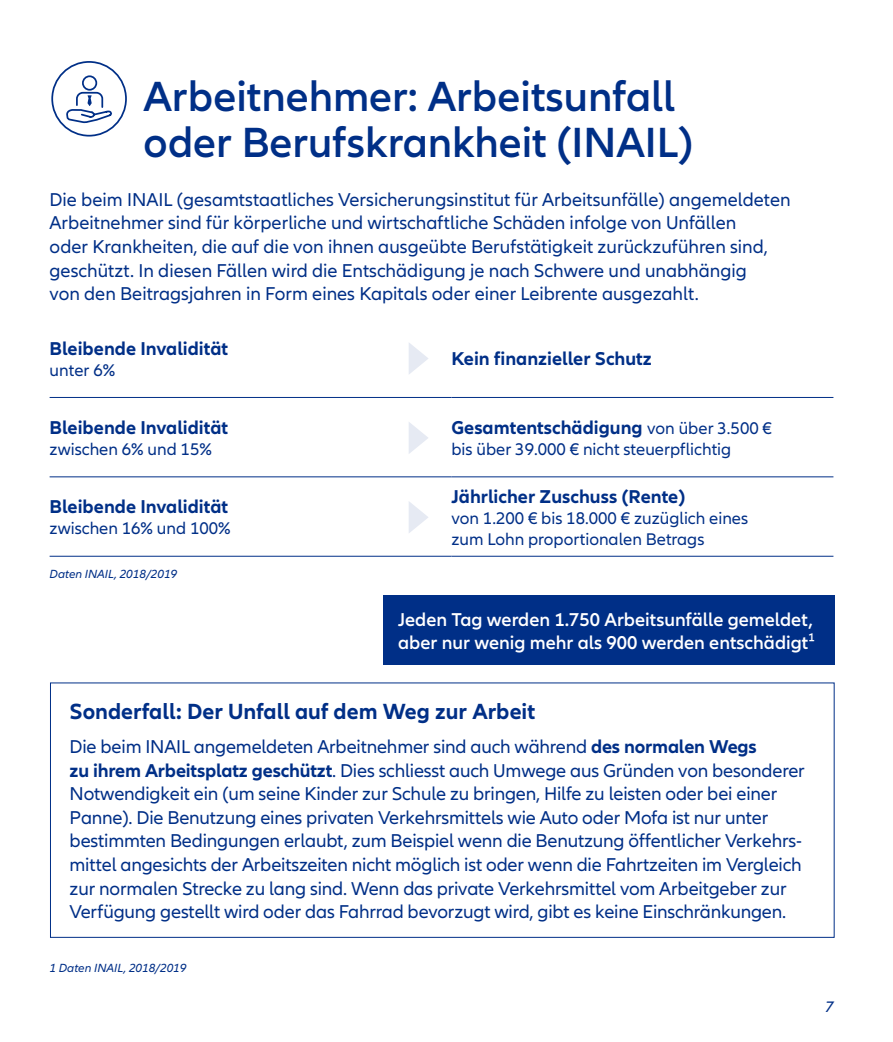
<style>
.page{position:relative;width:893px;height:1042px;background:#fff}
.page>*{position:absolute;margin:0;border:0;box-sizing:border-box;transform-origin:0 0}
.t1{font:600 43.75px/45.5px "Allianz Neo";color:#002f87}
.t2{font:700 22.75px "Allianz Neo";color:#002f87}
.t3{font:19.25px/23.6px "Allianz Neo";letter-spacing:-.01em;color:#002f87}
.t4{font:700 19.25px "Allianz Neo";color:#002f87}
.t5{font:600 19.25px/23.6px "Allianz Neo";color:#fff}
.t6{font:17.5px/21px "Allianz Neo";color:#002f87}
.t7{font:italic 15.75px "Allianz Neo";color:#002f87}
.t8{font:italic 12.25px "Allianz Neo";color:#002f87}
.s1{font-weight:400;font-size:17.5px}
.s2{font-weight:400}
.s3{font-weight:700}
</style>
<div class="page">
<div style="left:50px;top:682px;width:785px;height:256px;border:1px solid #002f87"></div>
<svg style="left:66px;top:75px;width:46px;height:48px"></svg>
<div style="left:51px;top:61px;width:76px;height:76px;border:2px solid #002f87;border-radius:50%"></div>
<div style="left:383px;top:595px;width:452px;height:70px;background:#002f87"></div>
<hr style="left:50px;top:397px;width:401px;height:1px;background:#002f87">
<hr style="left:451px;top:397px;width:382px;height:1px;background:#002f87">
<hr style="left:50px;top:476px;width:401px;height:1px;background:#002f87">
<hr style="left:451px;top:476px;width:382px;height:1px;background:#002f87">
<hr style="left:50px;top:556px;width:401px;height:1px;background:#002f87">
<hr style="left:451px;top:556px;width:382px;height:1px;background:#002f87">
<svg style="left:409px;top:422px;width:19px;height:32px"></svg>
<svg style="left:409px;top:343px;width:19px;height:31px"></svg>
<svg style="left:409px;top:502px;width:19px;height:31px"></svg>
<h1 class="t1" style="left:143px;top:75px;width:551px">Arbeitnehmer: Arbeitsunfall oder Berufskrankheit (INAIL)</h1>
<p class="t3" style="left:50px;top:188px;width:743px">Die beim INAIL (gesamtstaatliches Versicherungsinstitut für Arbeitsunfälle) angemeldeten Arbeitnehmer sind für körperliche und wirtschaftliche Schäden infolge von Unfällen<br>oder Krankheiten, die auf die von ihnen ausgeübte Berufstätigkeit zurückzuführen sind, geschützt. In diesen Fällen wird die Entschädigung je nach Schwere und unabhängig<br>von den Beitragsjahren in Form eines Kapitals oder einer Leibrente ausgezahlt.</p>
<p class="t4" style="left:50px;top:337px;width:180px">Bleibende Invalidität</p>
<p class="t6" style="left:50px;top:360px;width:67px">unter 6%</p>
<p class="t4" style="left:50px;top:416px;width:180px">Bleibende Invalidität</p>
<p class="t6" style="left:50px;top:439px;width:164px">zwischen 6% und 15%</p>
<p class="t4" style="left:50px;top:496px;width:180px">Bleibende Invalidität</p>
<p class="t6" style="left:50px;top:518px;width:183px">zwischen 16% und 100%</p>
<p class="t8" style="left:50px;top:566px;width:129px">Daten INAIL, 2018/2019</p>
<p class="t4" style="left:451px;top:347px;width:202px">Kein finanzieller Schutz</p>
<p class="t4" style="left:451px;top:416px;width:322px">Gesamtentschädigung <span class="s1">von über 3.500 €</span></p>
<p class="t6" style="left:451px;top:439px;width:281px">bis über 39.000 € nicht steuerpflichtig</p>
<p class="t4" style="left:451px;top:485px;width:235px">Jährlicher Zuschuss (Rente)</p>
<p class="t6" style="left:451px;top:508px;width:298px">von 1.200 € bis 18.000 € zuzüglich eines zum Lohn proportionalen Betrags</p>
<p class="t5" style="left:398px;top:608px;width:419px">Jeden Tag werden 1.750 Arbeitsunfälle gemeldet, aber nur wenig mehr als 900 werden entschädigt<span class="s2">¹</span></p>
<p class="t2" style="left:70px;top:698px;width:467px">Sonderfall: Der Unfall auf dem Weg zur Arbeit</p>
<p class="t3" style="left:70px;top:735px;width:737px">Die beim INAIL angemeldeten Arbeitnehmer sind auch während <span class="s3">des normalen Wegs<br>zu ihrem Arbeitsplatz geschützt</span>. Dies schliesst auch Umwege aus Gründen von besonderer Notwendigkeit ein (um seine Kinder zur Schule zu bringen, Hilfe zu leisten oder bei einer Panne). Die Benutzung eines privaten Verkehrsmittels wie Auto oder Mofa ist nur unter bestimmten Bedingungen erlaubt, zum Beispiel wenn die Benutzung öffentlicher Verkehrs&shy;mittel angesichts der Arbeitszeiten nicht möglich ist oder wenn die Fahrtzeiten im Vergleich zur normalen Strecke zu lang sind. Wenn das private Verkehrsmittel vom Arbeitgeber zur Verfügung gestellt wird oder das Fahrrad bevorzugt wird, gibt es keine Einschränkungen.</p>
<p class="t8" style="left:50px;top:961px;width:138px">1 Daten INAIL, 2018/2019</p>
<p class="t7" style="left:825px;top:998px;width:10px">7</p>
</div>
